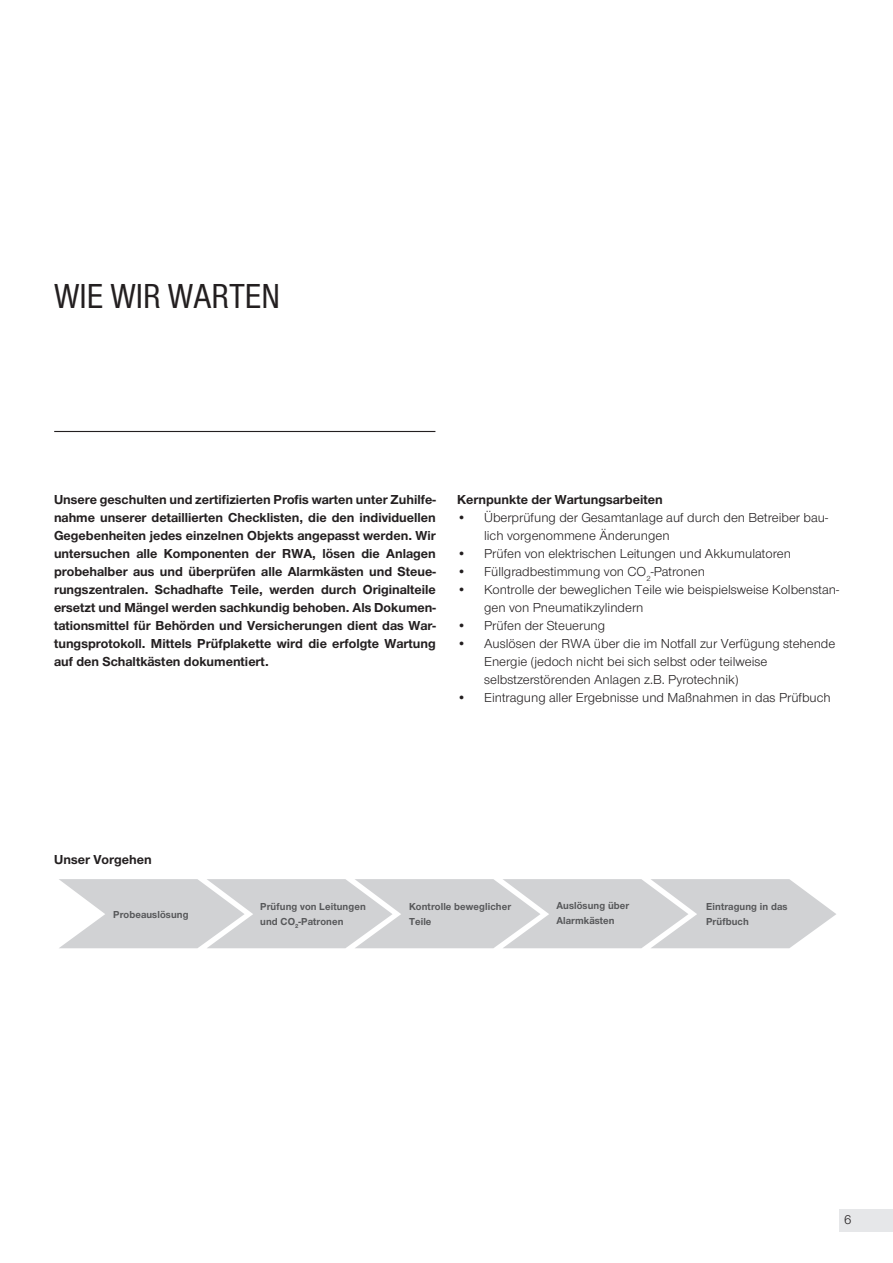
<style>
.page{position:relative;width:893px;height:1263px;background:#fff}
.page>*{position:absolute;margin:0;border:0;box-sizing:border-box;transform-origin:0 0}
.t1{font:condensed 36px "Nimbus Sans T";color:#231f20}
.t2{font:700 13.5px/18px "Nimbus Sans Novus T";color:#231f20;text-align:justify}
.t3{font:13.5px/18px "Nimbus Sans Novus T";color:#231f20}
.t4{font:700 10.5px/15px "Nimbus Sans Novus T";letter-spacing:.01em;color:#57585a}
</style>
<div class="page">
<hr style="left:54px;top:431px;width:381px;height:1px;background:#231f20">
<svg style="left:59px;top:879px;width:777px;height:69px;background:#d5d6d8"></svg>
<div style="left:839px;top:1209px;width:54px;height:22px;background:#e6e7e9"></div>
<h1 class="t1" style="left:54px;top:275px;width:228px">WIE WIR WARTEN</h1>
<p class="t2" style="left:54px;top:490px;width:383px">Unsere geschulten und zertifizierten Profis warten unter Zuhilfe&shy;nahme unserer detaillierten Checklisten, die den individuellen Gegebenheiten jedes einzelnen Objekts angepasst werden. Wir untersuchen alle Komponenten der RWA, lösen die Anlagen probehalber aus und überprüfen alle Alarmkästen und Steue&shy;rungszentralen. Schadhafte Teile, werden durch Originalteile ersetzt und Mängel werden sachkundig behoben. Als Dokumen&shy;tationsmittel für Behörden und Versicherungen dient das War&shy;tungsprotokoll. Mittels Prüfplakette wird die erfolgte Wartung auf den Schaltkästen dokumentiert.</p>
<p class="t2" style="left:457px;top:490px;width:207px">Kernpunkte der Wartungsarbeiten</p>
<p class="t3" style="left:484px;top:508px;width:345px;text-indent:-27px">• Überprüfung der Gesamtanlage auf durch den Betreiber bau&shy;lich vorgenommene Änderungen</p>
<p class="t3" style="left:457px;top:544px;width:335px">• Prüfen von elektrischen Leitungen und Akkumulatoren</p>
<p class="t3" style="left:457px;top:562px;width:249px">• Füllgradbestimmung von CO<sub>2</sub>-Patronen</p>
<p class="t3" style="left:484px;top:580px;width:356px;text-indent:-27px">• Kontrolle der beweglichen Teile wie beispielsweise Kolbenstan&shy;gen von Pneumatikzylindern</p>
<p class="t3" style="left:457px;top:616px;width:150px">• Prüfen der Steuerung</p>
<p class="t3" style="left:484px;top:634px;width:353px;text-indent:-27px">• Auslösen der RWA über die im Notfall zur Verfügung stehende<br>Energie (jedoch nicht bei sich selbst oder teilweise selbstzerstörenden Anlagen z.B. Pyrotechnik)</p>
<p class="t3" style="left:457px;top:688px;width:375px">• Eintragung aller Ergebnisse und Maßnahmen in das Prüfbuch</p>
<p class="t2" style="left:54px;top:850px;width:99px">Unser Vorgehen</p>
<p class="t4" style="left:113px;top:907px;width:77px">Probeauslösung</p>
<p class="t4" style="left:260px;top:899px;width:107px">Prüfung von Leitungen und CO<sub>2</sub>-Patronen</p>
<p class="t4" style="left:556px;top:897px;width:74px">Auslösung über<br>Alarmkästen</p>
<p class="t4" style="left:706px;top:898px;width:83px">Eintragung in das<br>Prüfbuch</p>
<p class="t4" style="left:409px;top:899px;width:104px">Kontrolle beweglicher<br>Teile</p>
<p class="t3" style="left:844px;top:1210px;width:9px">6</p>
</div>
